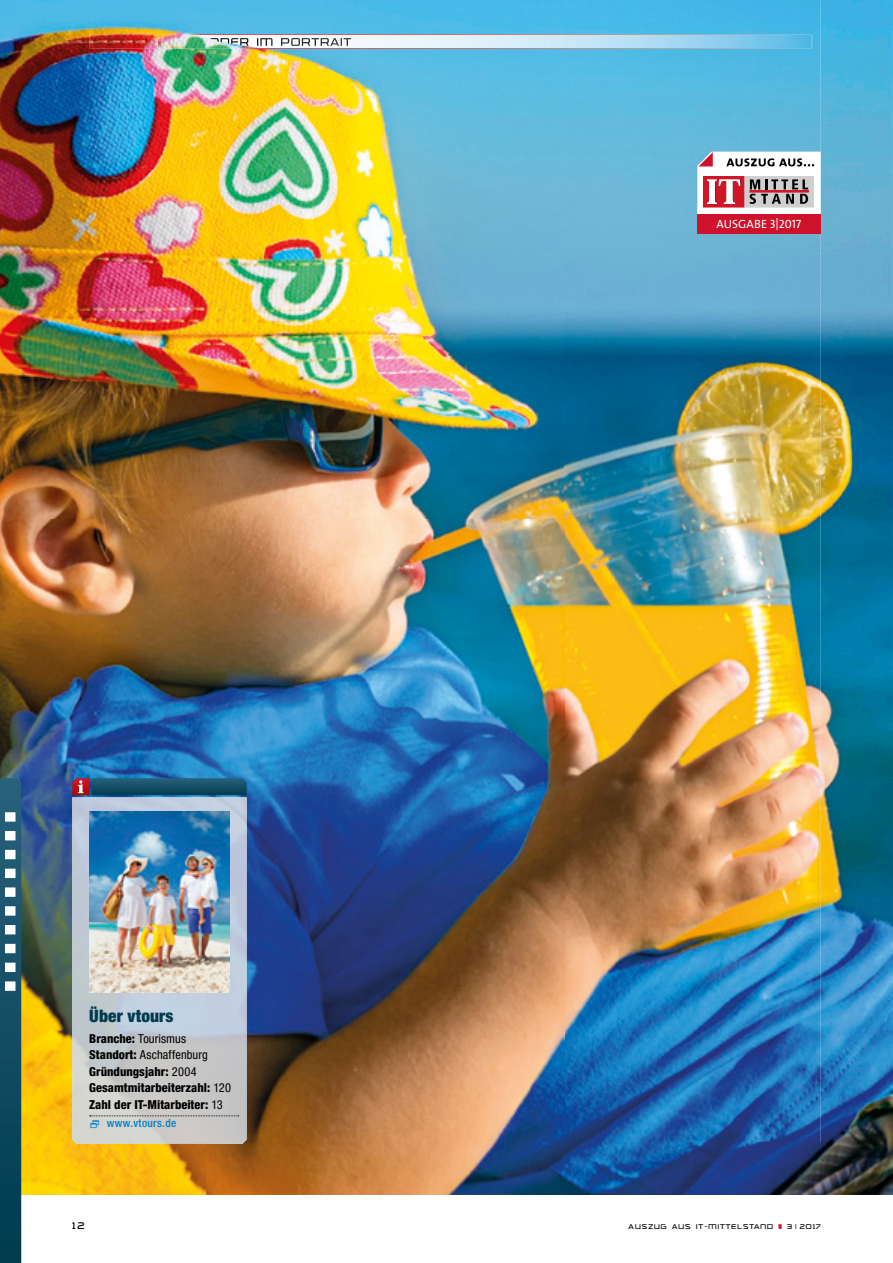
<style>
.page{position:relative;width:893px;height:1263px;background:#fff}
.page>*{position:absolute;margin:0;border:0;box-sizing:border-box;transform-origin:0 0}
.t1{font:900 condensed 17.25px "Helvetica Neue";letter-spacing:.01em;color:#003b4f}
.t2{font:800 condensed 12.3px/16.5px "Helvetica Neue";color:#000}
.t3{font:12px "The Sans Caps";letter-spacing:.005em;color:#fff}
.t4{font:500 condensed 11.25px "Helvetica Neue";letter-spacing:.03em;color:#007fc8}
.t5{font:10.5px "Trade Marker Light Alt";color:#000}
.t6{font:7.5px "Trade Marker Light Alt";letter-spacing:.14em;color:#000}
.s1{font-weight:400}
</style>
<div class="page">
<img style="left:821px;top:0;width:72px;height:1195px">
<img style="left:0;top:0;width:564px;height:831px">
<img style="left:564px;top:0;width:257px;height:1195px">
<img style="left:21px;top:831px;width:81px;height:364px">
<img style="left:205px;top:831px;width:360px;height:364px">
<img style="left:102px;top:1144px;width:103px;height:51px">
<img style="left:89px;top:34px;width:723px;height:15px">
<img style="left:72px;top:797px;width:175px;height:347px">
<svg style="left:72px;top:778px;width:175px;height:17px;background:#244d64"></svg>
<svg style="left:778px;top:1224px;width:4px;height:5px"></svg>
<img style="left:89px;top:812px;width:141px;height:180px">
<svg style="left:0;top:778px;width:21px;height:485px;background:#295e73"></svg>
<svg style="left:697px;top:152px;width:124px;height:62px"></svg>
<div style="left:697px;top:214px;width:124px;height:19px;background:#ce122c"></div>
<svg style="left:90px;top:1115px;width:149px;height:13px;background:#c7c6c3"></svg>
<h1 class="t1" style="left:89px;top:1005px;width:86px">Über vtours</h1>
<p class="t2" style="left:89px;top:1030px;width:143px">Branche: <span class="s1">Tourismus<br></span>Standort: <span class="s1">Aschaffenburg<br></span>Gründungsjahr: <span class="s1">2004<br></span>Gesamtmitarbeiterzahl: <span class="s1">120<br></span>Zahl der IT-Mitarbeiter: <span class="s1">13</span></p>
<p class="t4" style="left:107px;top:1116px;width:71px">www.vtours.de</p>
<p class="t5" style="left:72px;top:1219px;width:14px">12</p>
<p class="t3" style="left:717px;top:214px;width:86px">AUSGABE 3|2017</p>
<p class="t6" style="left:629px;top:1222px;width:146px">AUSZUG AUS IT-MITTELSTAND</p>
<p class="t6" style="left:787px;top:1222px;width:35px">3 | 2017</p>
</div>
